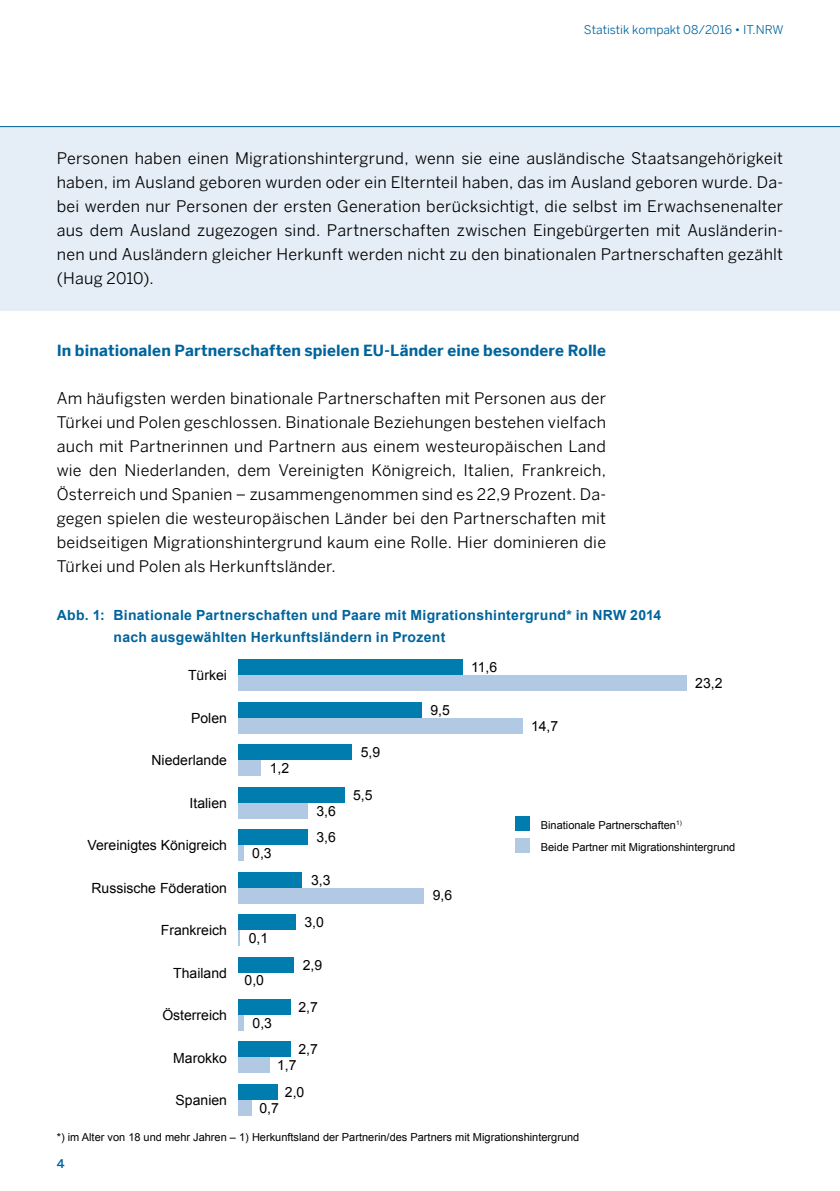
<style>
.page{position:relative;width:840px;height:1191px;background:#fff}
.page>*{position:absolute;margin:0;border:0;box-sizing:border-box;transform-origin:0 0}
.Fließtext{font:16px/24px "Benton Sans";letter-spacing:.015em;color:#000;text-align:justify}
.Subline{font:700 15.4px "Benton Sans";letter-spacing:.01em;color:#00649c}
.GRAFIK_Beschriftunge{font:14px "Arial";color:#000}
.GRAFIK_Überschrift{font:700 14px "Arial";letter-spacing:.02em;color:#00649c}
.t1{font:12px "Benton Sans";color:#00649c}
.t2{font:500 12px "Benton Sans";color:#00649c}
.GRAFIK_Beschriftunge-2{font:11px "Arial";color:#000}
.s1{font-family:"Benton Sans Book 3"}
</style>
<div class="page">
<div style="left:0;top:127px;width:839px;height:184px;background:#e5edf6"></div>
<hr style="left:0;top:126px;width:839px;height:1px;background:#00649c">
<div style="left:238px;top:659px;width:224px;height:16px;background:#007caf"></div>
<div style="left:238px;top:702px;width:183px;height:15px;background:#007caf"></div>
<div style="left:238px;top:744px;width:114px;height:16px;background:#007caf"></div>
<div style="left:238px;top:786px;width:106px;height:16px;background:#007caf"></div>
<div style="left:238px;top:829px;width:70px;height:16px;background:#007caf"></div>
<div style="left:238px;top:871px;width:64px;height:16px;background:#007caf"></div>
<div style="left:238px;top:914px;width:58px;height:16px;background:#007caf"></div>
<div style="left:238px;top:956px;width:56px;height:16px;background:#007caf"></div>
<div style="left:238px;top:999px;width:52px;height:16px;background:#007caf"></div>
<div style="left:238px;top:1041px;width:52px;height:16px;background:#007caf"></div>
<div style="left:238px;top:1084px;width:40px;height:16px;background:#007caf"></div>
<div style="left:238px;top:675px;width:448px;height:16px;background:#b1c9e2"></div>
<div style="left:238px;top:717px;width:284px;height:16px;background:#b1c9e2"></div>
<div style="left:238px;top:760px;width:23px;height:16px;background:#b1c9e2"></div>
<div style="left:238px;top:802px;width:70px;height:16px;background:#b1c9e2"></div>
<div style="left:238px;top:845px;width:5px;height:16px;background:#b1c9e2"></div>
<div style="left:238px;top:887px;width:185px;height:16px;background:#b1c9e2"></div>
<svg style="left:238px;top:930px;width:2px;height:16px"></svg>
<div style="left:238px;top:1015px;width:6px;height:16px;background:#b1c9e2"></div>
<div style="left:238px;top:1057px;width:32px;height:16px;background:#b1c9e2"></div>
<div style="left:238px;top:1100px;width:14px;height:15px;background:#b1c9e2"></div>
<div style="left:515px;top:816px;width:14px;height:14px;background:#007caf"></div>
<div style="left:515px;top:838px;width:14px;height:14px;background:#b1c9e2"></div>
<p class="t1" style="left:583px;top:23px;width:201px">Statistik kompakt 08/2016 • IT.NRW</p>
<p class="Fließtext" style="left:57px;top:146px;width:727px">Personen haben einen Migrationshintergrund, wenn sie eine ausländische Staatsangehörigkeit haben, im Ausland geboren wurden oder ein Elternteil haben, das im Ausland geboren wurde. Da&shy;bei werden nur Personen der ersten Generation berücksichtigt, die selbst im Erwachsenenalter aus dem Ausland zugezogen sind. Partnerschaften zwischen Eingebürgerten mit Ausländerin&shy;nen und Ausländern gleicher Herkunft werden nicht zu den binationalen Partnerschaften gezählt (Haug 2010).</p>
<p class="Subline" style="left:57px;top:341px;width:550px">In binationalen Partnerschaften spielen EU-Länder eine besondere Rolle</p>
<p class="Fließtext" style="left:57px;top:386px;width:550px"><span class="s1">Am häufigsten werden binationale Partnerschaften mit Personen aus der </span>Türkei und Polen geschlossen. Binationale Beziehungen bestehen vielfach auch mit Partnerinnen und Partnern aus einem westeuropäischen Land wie den Niederlanden, dem Vereinigten Königreich, Italien, Frankreich, Österreich und Spanien – zusammengenommen sind es 22,9 Prozent. Da&shy;gegen spielen die westeuropäischen Länder bei den Partnerschaften mit beidseitigen Migrationshintergrund kaum eine Rolle. Hier dominieren die Türkei und Polen als Herkunftsländer.</p>
<p class="GRAFIK_Überschrift" style="left:57px;top:606px;width:606px">Abb. 1: Binationale Partnerschaften und Paare mit Migrationshintergrund* in NRW 2014</p>
<p class="GRAFIK_Überschrift" style="left:113px;top:628px;width:333px">nach ausgewählten Herkunftsländern in Prozent</p>
<p class="GRAFIK_Beschriftunge" style="left:188px;top:666px;width:40px">Türkei</p>
<p class="GRAFIK_Beschriftunge" style="left:191px;top:708px;width:37px">Polen</p>
<p class="GRAFIK_Beschriftunge" style="left:151px;top:751px;width:77px">Niederlande</p>
<p class="GRAFIK_Beschriftunge" style="left:189px;top:793px;width:39px">Italien</p>
<p class="GRAFIK_Beschriftunge" style="left:87px;top:836px;width:141px">Vereinigtes Königreich</p>
<p class="GRAFIK_Beschriftunge" style="left:91px;top:878px;width:137px">Russische Föderation</p>
<p class="GRAFIK_Beschriftunge" style="left:161px;top:921px;width:68px">Frankreich</p>
<p class="GRAFIK_Beschriftunge" style="left:173px;top:963px;width:55px">Thailand</p>
<p class="GRAFIK_Beschriftunge" style="left:162px;top:1006px;width:66px">Österreich</p>
<p class="GRAFIK_Beschriftunge" style="left:173px;top:1048px;width:55px">Marokko</p>
<p class="GRAFIK_Beschriftunge" style="left:175px;top:1090px;width:53px">Spanien</p>
<p class="GRAFIK_Beschriftunge" style="left:471px;top:658px;width:28px">11,6</p>
<p class="GRAFIK_Beschriftunge" style="left:695px;top:674px;width:29px">23,2</p>
<p class="GRAFIK_Beschriftunge" style="left:430px;top:700px;width:21px">9,5</p>
<p class="GRAFIK_Beschriftunge" style="left:530px;top:716px;width:29px">14,7</p>
<p class="GRAFIK_Beschriftunge" style="left:360px;top:743px;width:21px">5,9</p>
<p class="GRAFIK_Beschriftunge" style="left:353px;top:785px;width:21px">5,5</p>
<p class="GRAFIK_Beschriftunge" style="left:269px;top:759px;width:21px">1,2</p>
<p class="GRAFIK_Beschriftunge" style="left:316px;top:801px;width:21px">3,6</p>
<p class="GRAFIK_Beschriftunge-2" style="left:540px;top:817px;width:142px">Binationale Partnerschaften<sup>1)</sup></p>
<p class="GRAFIK_Beschriftunge-2" style="left:540px;top:839px;width:196px">Beide Partner mit Migrationshintergrund</p>
<p class="GRAFIK_Beschriftunge" style="left:316px;top:828px;width:21px">3,6</p>
<p class="GRAFIK_Beschriftunge" style="left:311px;top:870px;width:21px">3,3</p>
<p class="GRAFIK_Beschriftunge" style="left:304px;top:913px;width:21px">3,0</p>
<p class="GRAFIK_Beschriftunge" style="left:302px;top:955px;width:21px">2,9</p>
<p class="GRAFIK_Beschriftunge" style="left:298px;top:998px;width:21px">2,7</p>
<p class="GRAFIK_Beschriftunge" style="left:298px;top:1040px;width:21px">2,7</p>
<p class="GRAFIK_Beschriftunge" style="left:285px;top:1082px;width:21px">2,0</p>
<p class="GRAFIK_Beschriftunge" style="left:252px;top:844px;width:21px">0,3</p>
<p class="GRAFIK_Beschriftunge" style="left:432px;top:886px;width:21px">9,6</p>
<p class="GRAFIK_Beschriftunge" style="left:248px;top:929px;width:21px">0,1</p>
<p class="GRAFIK_Beschriftunge" style="left:244px;top:971px;width:21px">0,0</p>
<p class="GRAFIK_Beschriftunge" style="left:252px;top:1013px;width:21px">0,3</p>
<p class="GRAFIK_Beschriftunge" style="left:277px;top:1056px;width:21px">1,7</p>
<p class="GRAFIK_Beschriftunge" style="left:259px;top:1098px;width:21px">0,7</p>
<p class="GRAFIK_Beschriftunge-2" style="left:57px;top:1130px;width:524px">*) im Alter von 18 und mehr Jahren – 1) Herkunftsland der Partnerin/des Partners mit Migrationshintergrund</p>
<p class="t2" style="left:57px;top:1156px;width:9px">4</p>
</div>
